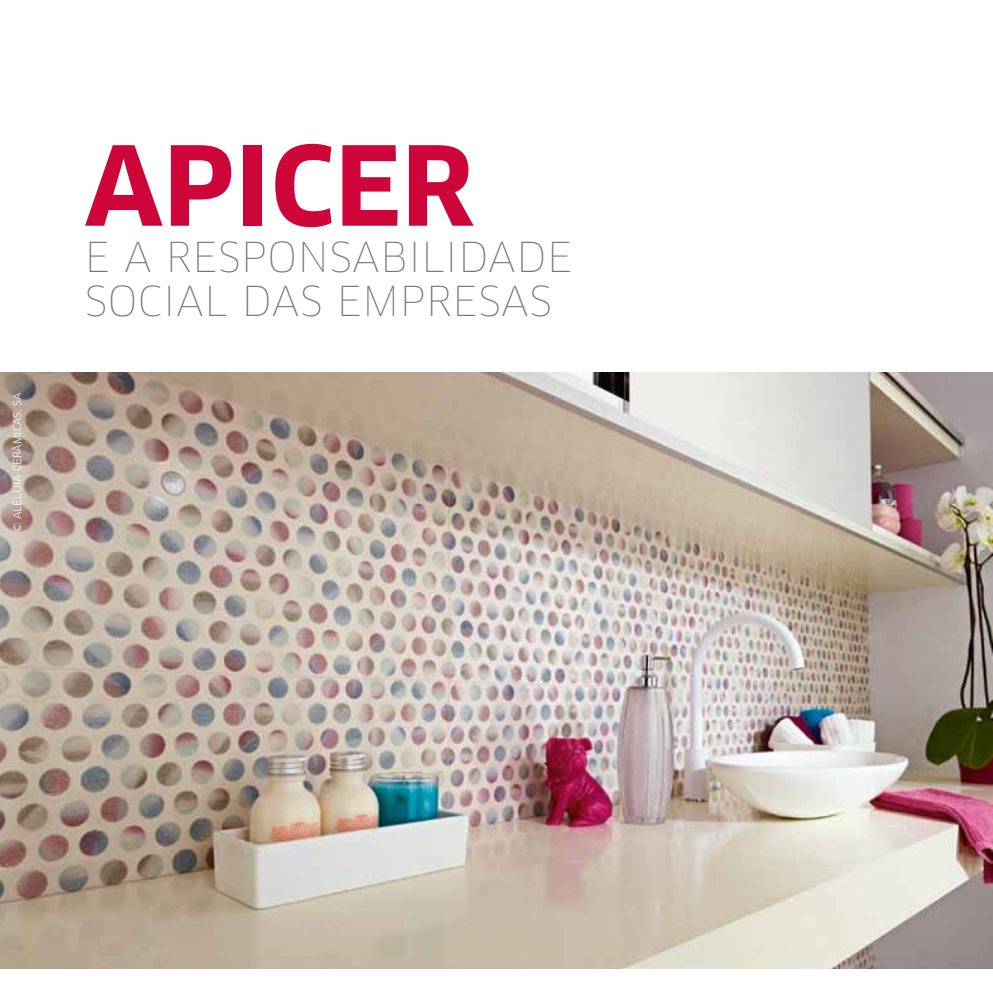
<style>
.page{position:relative;width:993px;height:993px;background:#fff}
.page>*{position:absolute;margin:0;border:0;box-sizing:border-box;transform-origin:0 0}
.t1{font:700 107.27px "Clan";color:#ce0538}
.t2{font:100 40.25px "Clan";color:#73797c}
.t3{font:10.5px "Clan";color:#fff}
</style>
<div class="page">
<img style="left:0;top:372px;width:992px;height:595px">
<p class="t3" style="left:12px;top:532px;width:140px;rotate:-90deg">© ALELUIA CERÂMI CAS, SA</p>
<h1 class="t1" style="left:84px;top:127px;width:391px">APICER</h1>
<p class="t2" style="left:85px;top:235px;width:109px">EARESPONSA</p>
<p class="t2" style="left:380px;top:235px;width:90px">BI LIDADE</p>
<p class="t2" style="left:85px;top:279px;width:183px">SOCIAL DAS</p>
<p class="t2" style="left:336px;top:279px;width:27px">EMPRESAS</p>
</div>
